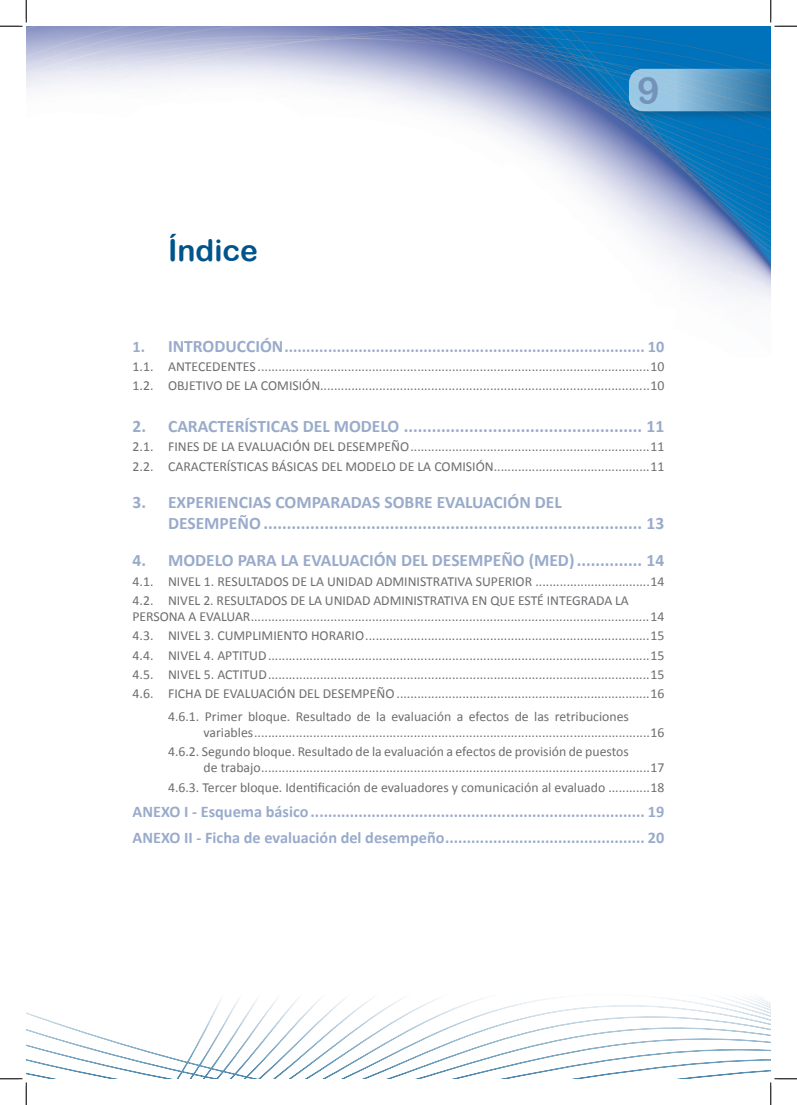
<style>
.page{position:relative;width:797px;height:1105px;background:#fff}
.page>*{position:absolute;margin:0;border:0;box-sizing:border-box;transform-origin:0 0}
.t1{font:37.5px "Arial Rounded MT Bold";color:#7592b9}
.PRESENTACION{font:30px "Arial Rounded MT Bold";color:#01548b}
.t2{font:700 17.5px/20.1px "Calibri";color:#99abcb}
.t3{font:700 16.25px "Calibri";color:#99abcb}
.t4{font:13.75px/15.8px "Calibri";color:#6c6d70}
.s1{font-size:17.5px}
</style>
<div class="page">
<img style="left:26px;top:26px;width:744px;height:275px">
<svg style="left:127px;top:998px;width:643px;height:81px"></svg>
<div style="left:625px;top:65px;width:145px;height:57px;background:#231f20;opacity:.4"></div>
<svg style="left:629px;top:69px;width:141px;height:42px"></svg>
<svg style="left:0;top:0;width:27px;height:27px"></svg>
<svg style="left:0;top:1012px;width:127px;height:93px"></svg>
<svg style="left:770px;top:0;width:27px;height:27px"></svg>
<svg style="left:294px;top:1016px;width:503px;height:89px"></svg>
<p class="PRESENTACION" style="left:168px;top:232px;width:92px">Índice</p>
<h1 class="t1" style="left:637px;top:68px;width:24px">9</h1>
<p class="t3" style="left:133px;top:336px;width:533px">1. <span class="s1">INTRODUCCIÓN</span>................................................................................... 10</p>
<p class="t4" style="left:133px;top:359px;width:533px">1.1. ANTECEDENTES .................................................................................................................10</p>
<p class="t4" style="left:133px;top:378px;width:533px">1.2. OBJETIVO DE LA COMISIÓN...............................................................................................10</p>
<p class="t2" style="left:133px;top:416px;width:533px">2. CARACTERÍSTICAS DEL MODELO ................................................... 11</p>
<p class="t4" style="left:133px;top:439px;width:533px">2.1. FINES DE LA EVALUACIÓN DEL DESEMPEÑO.....................................................................11</p>
<p class="t4" style="left:133px;top:458px;width:533px">2.2. CARACTERÍSTICAS BÁSICAS DEL MODELO DE LA COMISIÓN.............................................11</p>
<p class="t2" style="left:168px;top:492px;width:498px;text-indent:-35px">3. EXPERIENCIAS COMPARADAS SOBRE EVALUACIÓN DEL<br>DESEMPEÑO ................................................................................. 13</p>
<p class="t2" style="left:133px;top:550px;width:533px">4. MODELO PARA LA EVALUACIÓN DEL DESEMPEÑO (MED).............. 14</p>
<p class="t4" style="left:133px;top:573px;width:533px">4.1. NIVEL 1. RESULTADOS DE LA UNIDAD ADMINISTRATIVA SUPERIOR .................................14</p>
<p class="t4" style="left:133px;top:593px;width:533px">4.2. NIVEL 2. RESULTADOS DE LA UNIDAD ADMINISTRATIVA EN QUE ESTÉ INTEGRADA LA<br>PERSONA A EVALUAR...................................................................................................................14</p>
<p class="t4" style="left:133px;top:628px;width:533px">4.3. NIVEL 3. CUMPLIMIENTO HORARIO..................................................................................15</p>
<p class="t4" style="left:133px;top:647px;width:533px">4.4. NIVEL 4. APTITUD..............................................................................................................15</p>
<p class="t4" style="left:133px;top:666px;width:533px">4.5. NIVEL 5. ACTITUD..............................................................................................................15</p>
<p class="t4" style="left:133px;top:686px;width:533px">4.6. FICHA DE EVALUACIÓN DEL DESEMPEÑO.........................................................................16</p>
<p class="t4" style="left:203px;top:709px;width:462px;text-indent:-35px">4.6.1. Primer bloque. Resultado de la evaluación a efectos de las retribuciones variables..................................................................................................................16</p>
<p class="t4" style="left:203px;top:744px;width:462px;text-indent:-35px">4.6.2. Segundo bloque. Resultado de la evaluación a efectos de provisión de puestos<br>de trabajo................................................................................................................17</p>
<p class="t4" style="left:168px;top:779px;width:498px">4.6.3. Tercer bloque. Identificación de evaluadores y comunicación al evaluado ............18</p>
<p class="t3" style="left:133px;top:801px;width:533px">ANEXO I - Esquema básico............................................................................. 19</p>
<p class="t3" style="left:133px;top:827px;width:533px">ANEXO II - Ficha de evaluación del desempeño.............................................. 20</p>
</div>
